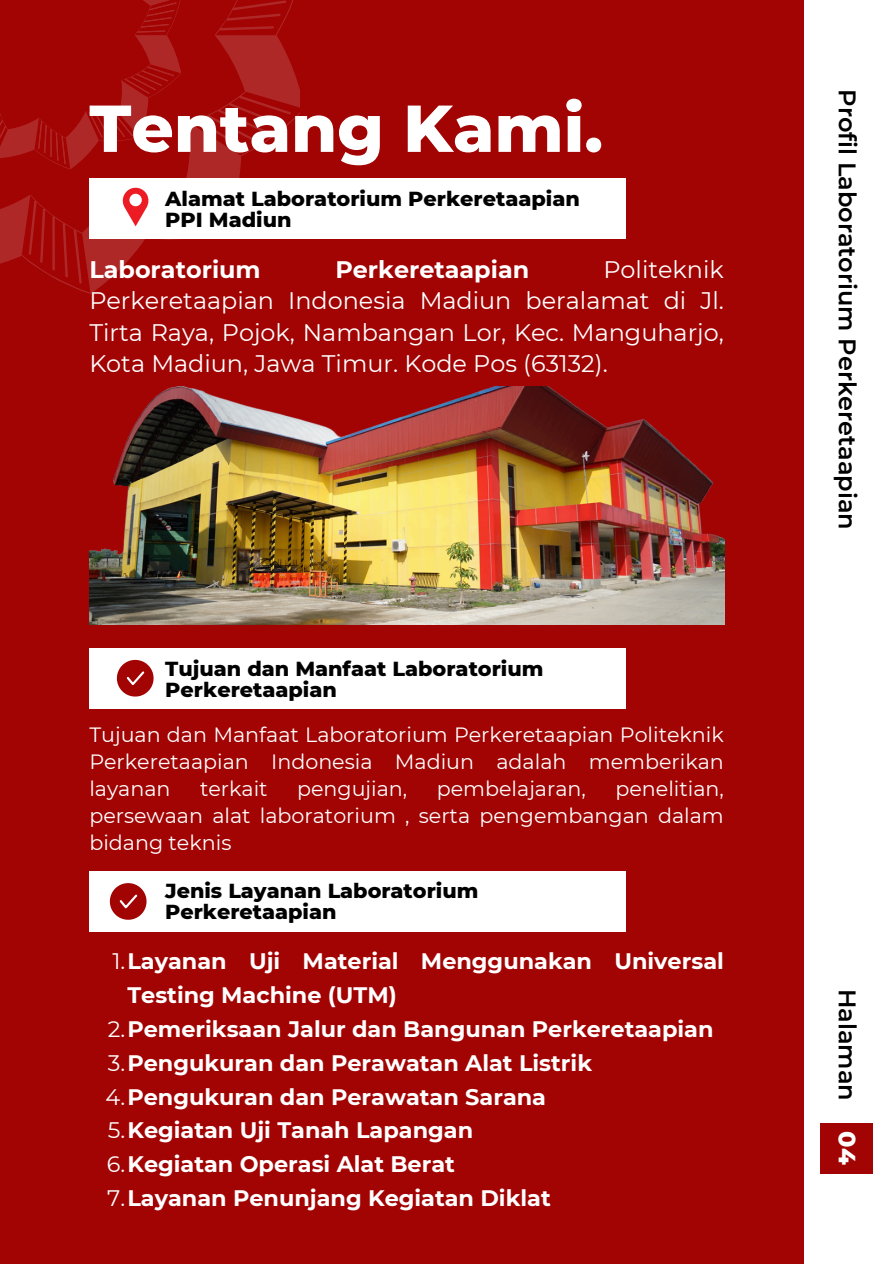
<style>
.page{position:relative;width:894px;height:1264px;background:#fff}
.page>*{position:absolute;margin:0;border:0;box-sizing:border-box;transform-origin:0 0}
.t1{font:800 66.15px "Montserrat";color:#fff}
.t2{font:600 24px "Montserrat";color:#000}
.t3{font:800 24px "Montserrat";color:#fff}
.t4{font:23.85px/31.5px "Montserrat";color:#fff;text-align:justify}
.t5{font:700 23.85px "Montserrat";color:#fff}
.t6{font:700 22.35px/33.8px "Montserrat";color:#fff}
.t7{font:20.7px/27px "Montserrat";color:#fff;text-align:justify}
.t8{font:800 20.7px/21.3px "Montserrat";color:#000}
.s1{font-weight:400}
</style>
<div class="page">
<div style="left:0;top:0;width:893px;height:1263px;background:#a20303"></div>
<div style="left:804px;top:0;width:89px;height:1263px;background:#fff"></div>
<div style="left:820px;top:1123px;width:53px;height:51px;background:#a20303"></div>
<div style="left:89px;top:648px;width:536px;height:60px;background:#fff"></div>
<div style="left:89px;top:871px;width:536px;height:60px;background:#fff"></div>
<svg style="left:117px;top:660px;width:36px;height:36px"></svg>
<svg style="left:110px;top:883px;width:36px;height:36px"></svg>
<img style="left:89px;top:387px;width:635px;height:237px">
<div style="left:89px;top:178px;width:536px;height:61px;background:#fff"></div>
<svg style="left:0;top:0;width:299px;height:294px"></svg>
<p class="t1" style="left:89px;top:88px;width:515px">Tentang Kami.</p>
<p class="t8" style="left:165px;top:188px;width:416px">Alamat Laboratorium Perkeretaapian<br>PPI Madiun</p>
<h4 class="t5" style="left:89px;top:255px;width:173px">Laboratorium</h4>
<h4 class="t5" style="left:335px;top:255px;width:195px">Perkeretaapian</h4>
<h4 class="t4" style="left:89px;top:253px;width:636px;text-indent:514px">Politeknik Perkeretaapian Indonesia Madiun beralamat di Jl.<br>Tirta Raya, Pojok, Nambangan Lor, Kec. Manguharjo, Kota Madiun, Jawa Timur. Kode Pos (63132).</h4>
<p class="t8" style="left:165px;top:658px;width:379px">Tujuan dan Manfaat Laboratorium<br>Perkeretaapian</p>
<p class="t7" style="left:89px;top:720px;width:636px">Tujuan dan Manfaat Laboratorium Perkeretaapian Politeknik Perkeretaapian Indonesia Madiun adalah memberikan layanan</p>
<p class="t7" style="left:200px;top:774px;width:69px">terkait</p>
<p class="t7" style="left:297px;top:774px;width:112px">pengujian,</p>
<p class="t7" style="left:436px;top:774px;width:151px">pembelajaran,</p>
<p class="t7" style="left:89px;top:774px;width:636px;text-indent:526px">penelitian, persewaan alat laboratorium , serta pengembangan dalam bidang teknis</p>
<p class="t8" style="left:165px;top:880px;width:314px">Jenis Layanan Laboratorium<br>Perkeretaapian</p>
<h4 class="t6" style="left:127px;top:944px;width:597px;text-indent:-15px"><span class="s1">1.</span>Layanan Uji Material Menggunakan Universal<br>Testing Machine (UTM)</h4>
<h3 class="t6" style="left:108px;top:1012px;width:607px"><span class="s1">2.</span>Pemeriksaan Jalur dan Bangunan Perkeretaapian</h3>
<p class="t6" style="left:108px;top:1045px;width:485px"><span class="s1">3.</span>Pengukuran dan Perawatan Alat Listrik</p>
<p class="t6" style="left:106px;top:1079px;width:442px"><span class="s1">4.</span>Pengukuran dan Perawatan Sarana</p>
<h4 class="t6" style="left:108px;top:1113px;width:367px"><span class="s1">5.</span>Kegiatan Uji Tanah Lapangan</h4>
<p class="t6" style="left:107px;top:1147px;width:349px"><span class="s1">6.</span>Kegiatan Operasi Alat Berat</p>
<p class="t6" style="left:107px;top:1180px;width:445px"><span class="s1">7.</span>Layanan Penunjang Kegiatan Diklat</p>
<p class="t2" style="left:862px;top:89px;width:442px;rotate:90deg">Profil Laboratorium Perkeretaapian</p>
<p class="t2" style="left:862px;top:988px;width:113px;rotate:90deg">Halaman</p>
<p class="t3" style="left:862px;top:1131px;width:35px;rotate:90deg">04</p>
</div>
